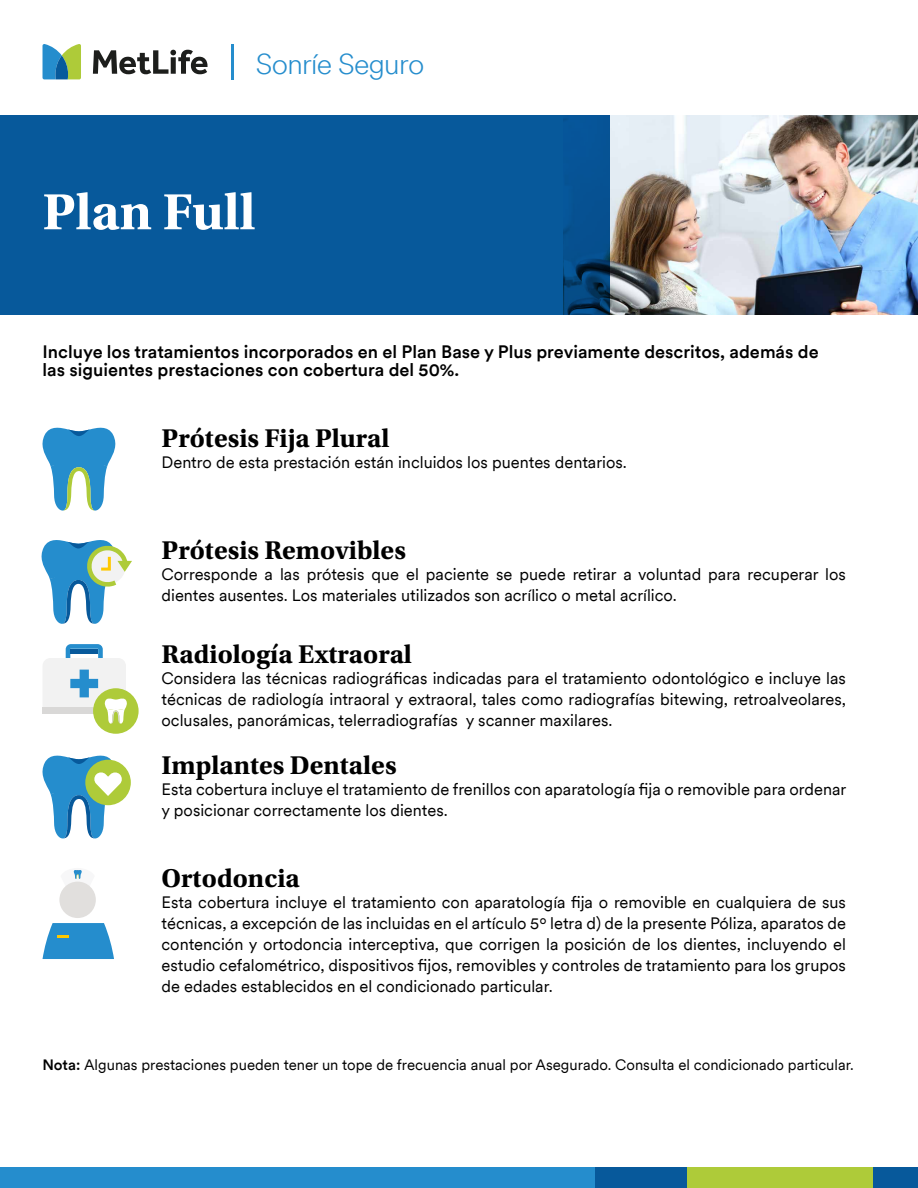
<style>
.page{position:relative;width:918px;height:1188px;background:#fff}
.page>*{position:absolute;margin:0;border:0;box-sizing:border-box;transform-origin:0 0}
.t1{font:700 53.4px "Utopia Std";color:#fff}
.t2{font:300 28.8px "Met Life Circular TT";letter-spacing:-.025em;color:#258dcd}
.t3{font:700 27px "Utopia Std";color:#000}
.t4{font:500 18px/18px "Met Life Circular TT";color:#000}
.t5{font:16.5px/21px "Met Life Circular TT";color:#000;text-align:justify}
.t6{font:15px "Met Life Circular TT";color:#000}
.s1{font-weight:500}
</style>
<div class="page">
<img style="left:609px;top:115px;width:309px;height:199px">
<div style="left:0;top:115px;width:609px;height:199px;background:#07599b"></div>
<svg style="left:42px;top:427px;width:74px;height:84px"></svg>
<div style="left:85px;top:760px;width:46px;height:45px;background:#aecb39;border-radius:50%"></div>
<svg style="left:42px;top:755px;width:80px;height:83px"></svg>
<div style="left:93px;top:688px;width:46px;height:46px;background:#aecb39;border-radius:50%"></div>
<svg style="left:43px;top:644px;width:85px;height:80px"></svg>
<div style="left:59px;top:882px;width:37px;height:36px;background:#e1dfdd;border-radius:50%"></div>
<svg style="left:43px;top:923px;width:71px;height:36px;background:#419acf"></svg>
<svg style="left:61px;top:870px;width:32px;height:22px"></svg>
<svg style="left:41px;top:540px;width:91px;height:84px"></svg>
<div style="left:0;top:1167px;width:596px;height:21px;background:#258dcd"></div>
<div style="left:596px;top:1167px;width:91px;height:21px;background:#07599b"></div>
<div style="left:687px;top:1167px;width:186px;height:21px;background:#aecb39"></div>
<div style="left:873px;top:1167px;width:45px;height:21px;background:#07599b"></div>
<svg style="left:93px;top:50px;width:115px;height:24px"></svg>
<svg style="left:43px;top:44px;width:38px;height:35px"></svg>
<hr style="left:231px;top:44px;width:3px;height:35px;background:#258dcd">
<h2 class="t2" style="left:256px;top:44px;width:170px">Sonríe Seguro</h2>
<h1 class="t1" style="left:43px;top:181px;width:214px">Plan Full</h1>
<p class="t4" style="left:43px;top:342px;width:778px">Incluye los tratamientos incorporados en el Plan Base y Plus previamente descritos, además de las siguientes prestaciones con cobertura del 50%.</p>
<h3 class="t3" style="left:162px;top:422px;width:229px">Prótesis Fija Plural</h3>
<p class="t5" style="left:162px;top:451px;width:467px">Dentro de esta prestación están incluidos los puentes dentarios.</p>
<h3 class="t3" style="left:162px;top:534px;width:246px">Prótesis Removibles</h3>
<p class="t5" style="left:162px;top:563px;width:686px">Corresponde a las prótesis que el paciente se puede retirar a voluntad para recuperar los dientes ausentes. Los materiales utilizados son acrílico o metal acrílico.</p>
<h3 class="t3" style="left:162px;top:638px;width:252px">Radiología Extraoral</h3>
<p class="t5" style="left:162px;top:667px;width:686px">Considera las técnicas radiográficas indicadas para el tratamiento odontológico e incluye las técnicas de radiología intraoral y extraoral, tales como radiografías bitewing, retroalveolares, oclusales, panorámicas, telerradiografías y scanner maxilares.</p>
<h3 class="t3" style="left:162px;top:750px;width:237px">Implantes Dentales</h3>
<p class="t5" style="left:162px;top:778px;width:686px">Esta cobertura incluye el tratamiento de frenillos con aparatología fija o removible para ordenar y posicionar correctamente los dientes.</p>
<h3 class="t3" style="left:162px;top:862px;width:140px">Ortodoncia</h3>
<p class="t5" style="left:162px;top:891px;width:686px">Esta cobertura incluye el tratamiento con aparatología fija o removible en cualquiera de sus técnicas, a excepción de las incluidas en el artículo 5º letra d) de la presente Póliza, aparatos de contención y ortodoncia interceptiva, que corrigen la posición de los dientes, incluyendo el estudio cefalométrico, dispositivos fijos, removibles y controles de tratamiento para los grupos de edades establecidos en el condicionado particular.</p>
<p class="t6" style="left:43px;top:1055px;width:813px"><span class="s1">Nota:</span> Algunas prestaciones pueden tener un tope de frecuencia anual por Asegurado. Consulta el condicionado particular.</p>
</div>
